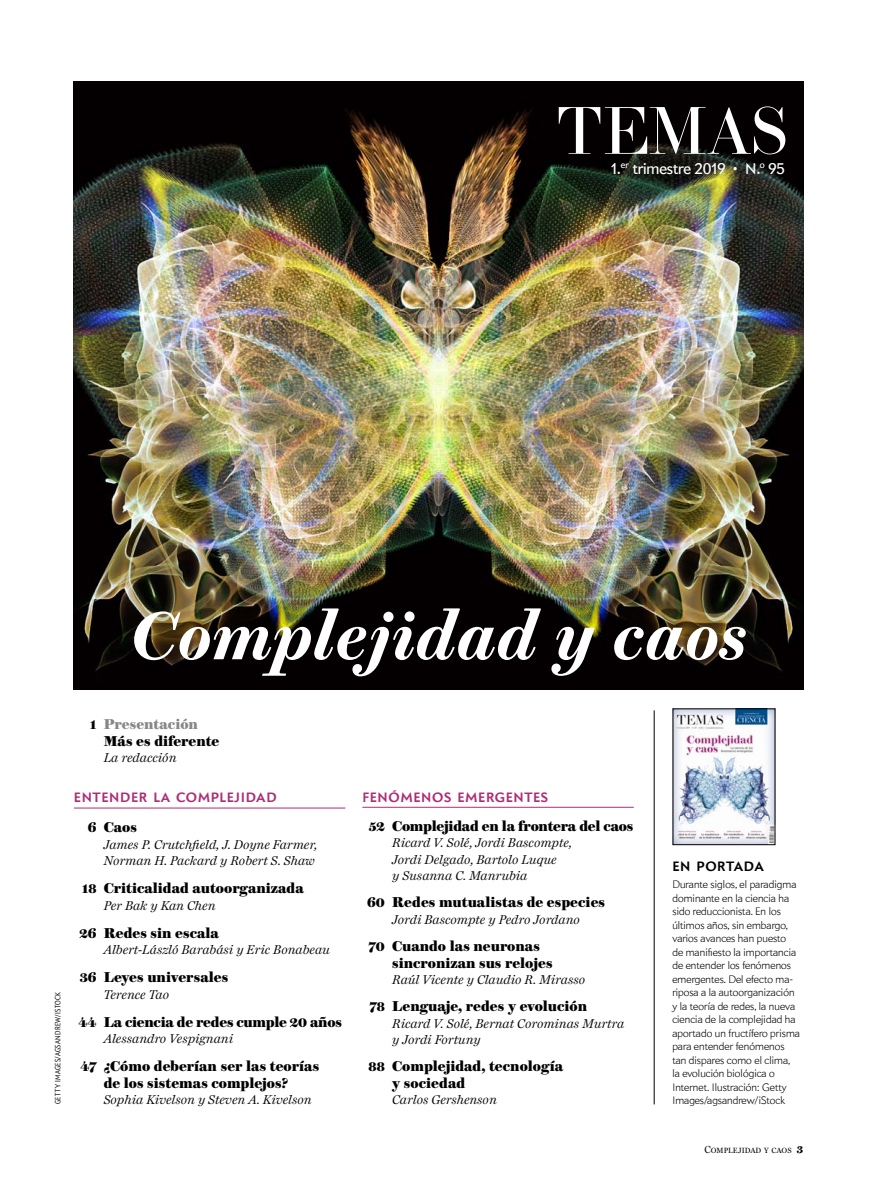
<style>
.page{position:relative;width:889px;height:1191px;background:#fff}
.page>*{position:absolute;margin:0;border:0;box-sizing:border-box;transform-origin:0 0}
.t1{font:italic 600 67.5px "Brunel Text";letter-spacing:.01em;color:#fff}
.t2{font:67.35px "Brunel Poster";letter-spacing:.005em;color:#fff}
.t3{font:15px "Apres";letter-spacing:-.005em;color:#fff}
.Sumario_Título_artíc{font:700 14.25px/16.5px "Brunel Text";color:#000}
.Sumario_Título_artíc-2{font:700 14.25px "Brunel Text";letter-spacing:-.02em;color:#000}
.Sumario_Autor{font:italic 13.2px/16.5px "Miller Daily One";color:#000}
.Sumario_Titulo_rojo{font:700 13.2px "Apres";letter-spacing:.05em;color:#ac2d76}
.Sumario_Titulo_rojo-2{font:700 13.2px "Apres";letter-spacing:.05em;color:#000}
.La_portada{font:100 10.5px/13.5px "Apres";letter-spacing:.01em;color:#000}
.t4{font:10.5px "Miller Daily One";color:#000}
.t5{font:9px "Apres";color:#fff}
.Crédito{font:300 7.5px "Apres Condensed";letter-spacing:.045em;color:#000}
.s1{font-weight:800}
.s2{color:#878787}
.s3{font-weight:700}
</style>
<div class="page">
<img style="left:74px;top:81px;width:729px;height:608px">
<img style="left:674px;top:710px;width:99px;height:133px">
<hr style="left:654px;top:710px;width:1px;height:394px;background:#000">
<hr style="left:74px;top:807px;width:271px;height:1px;background:#ac2d76">
<hr style="left:362px;top:807px;width:272px;height:1px;background:#ac2d76">
<p class="t2" style="left:557px;top:84px;width:232px">TEMAS</p>
<p class="t3" style="left:611px;top:160px;width:151px">1.<sup>er</sup> trimestre 2019 <span class="s1">·</span> N.</p>
<p class="t5" style="left:760px;top:159px;width:6px">o</p>
<p class="t3" style="left:768px;top:160px;width:18px">95</p>
<p class="t1" style="left:131px;top:596px;width:617px">Complejidad y caos</p>
<p class="Crédito" style="left:53px;top:1104px;width:114px;rotate:-90deg">GETTY IMAGES/AGSANDREW/ISTOCK</p>
<p class="Sumario_Título_artíc" style="left:104px;top:716px;width:117px;text-indent:-13px">1 <span class="s2">Presentación<br></span>Más es diferente</p>
<p class="Sumario_Autor" style="left:104px;top:749px;width:74px">La redacción</p>
<p class="Sumario_Titulo_rojo" style="left:74px;top:789px;width:204px">ENTENDER LA COMPLEJIDAD</p>
<p class="Sumario_Título_artíc" style="left:88px;top:819px;width:51px">6 Caos</p>
<p class="Sumario_Autor" style="left:104px;top:836px;width:215px">James P. Crutchfield, J. Doyne Farmer,<br>Norman H. Packard y Robert S. Shaw</p>
<p class="Sumario_Título_artíc" style="left:82px;top:880px;width:223px">18 Criticalidad autoorganizada</p>
<p class="Sumario_Autor" style="left:104px;top:897px;width:113px">Per Bak y Kan Chen</p>
<p class="Sumario_Título_artíc" style="left:79px;top:925px;width:141px">26 Redes sin escala</p>
<p class="Sumario_Autor" style="left:104px;top:941px;width:228px">Albert-László Barabási y Eric Bonabeau</p>
<p class="Sumario_Título_artíc" style="left:80px;top:969px;width:150px">36 Leyes universales</p>
<p class="Sumario_Autor" style="left:104px;top:986px;width:67px">Terence Tao</p>
<p class="Sumario_Título_artíc-2" style="left:78px;top:1013px;width:265px">44 La ciencia de redes cumple 20 años</p>
<p class="Sumario_Autor" style="left:104px;top:1030px;width:131px">Alessandro Vespignani</p>
<p class="Sumario_Título_artíc" style="left:80px;top:1058px;width:240px;text-align:center">47 ¿Cómo deberían ser las teorías de los sistemas complejos?</p>
<p class="Sumario_Autor" style="left:104px;top:1091px;width:209px">Sophia Kivelson y Steven A. Kivelson</p>
<p class="Sumario_Titulo_rojo" style="left:362px;top:788px;width:187px">FENÓMENOS EMERGENTES</p>
<p class="Sumario_Título_artíc-2" style="left:369px;top:817px;width:266px">52 Complejidad en la frontera del caos</p>
<p class="Sumario_Autor" style="left:392px;top:834px;width:181px">Ricard V. Solé, Jordi Bascompte,<br>Jordi Delgado, Bartolo Luque<br>y Susanna C. Manrubia</p>
<p class="Sumario_Título_artíc" style="left:367px;top:894px;width:239px">60 Redes mutualistas de especies</p>
<p class="Sumario_Autor" style="left:392px;top:911px;width:189px">Jordi Bascompte y Pedro Jordano</p>
<p class="Sumario_Título_artíc" style="left:392px;top:938px;width:162px;text-indent:-24px">70 Cuando las neuronas sincronizan sus relojes</p>
<p class="Sumario_Autor" style="left:392px;top:971px;width:194px">Raúl Vicente y Claudio R. Mirasso</p>
<p class="Sumario_Título_artíc" style="left:369px;top:998px;width:219px">78 Lenguaje, redes y evolución</p>
<p class="Sumario_Autor" style="left:392px;top:1014px;width:234px">Ricard V. Solé, Bernat Corominas Murtra y Jordi Fortuny</p>
<p class="Sumario_Título_artíc" style="left:392px;top:1058px;width:172px;text-indent:-24px">88 Complejidad, tecnología y sociedad</p>
<p class="Sumario_Autor" style="left:392px;top:1091px;width:106px">Carlos Gershenson</p>
<p class="Sumario_Titulo_rojo-2" style="left:672px;top:857px;width:93px">EN PORTADA</p>
<p class="La_portada" style="left:672px;top:877px;width:129px">Durante siglos, el paradigma dominante en la ciencia ha sido reduccionista. En los últimos años, sin embargo, varios avances han puesto<br>de manifiesto la importancia de entender los fenómenos emergentes. Del efecto ma&shy;riposa a la autoorganización y la teoría de redes, la nueva ciencia de la complejidad ha aportado un fructífero prisma para entender fenómenos tan dispares como el clima, la evolución biológica o<br>Internet. Ilustración: Getty<br>Images/agsandrew/iStock</p>
<p class="t4" style="left:704px;top:1144px;width:100px">Complejidad y caos <span class="s3">3</span></p>
</div>
